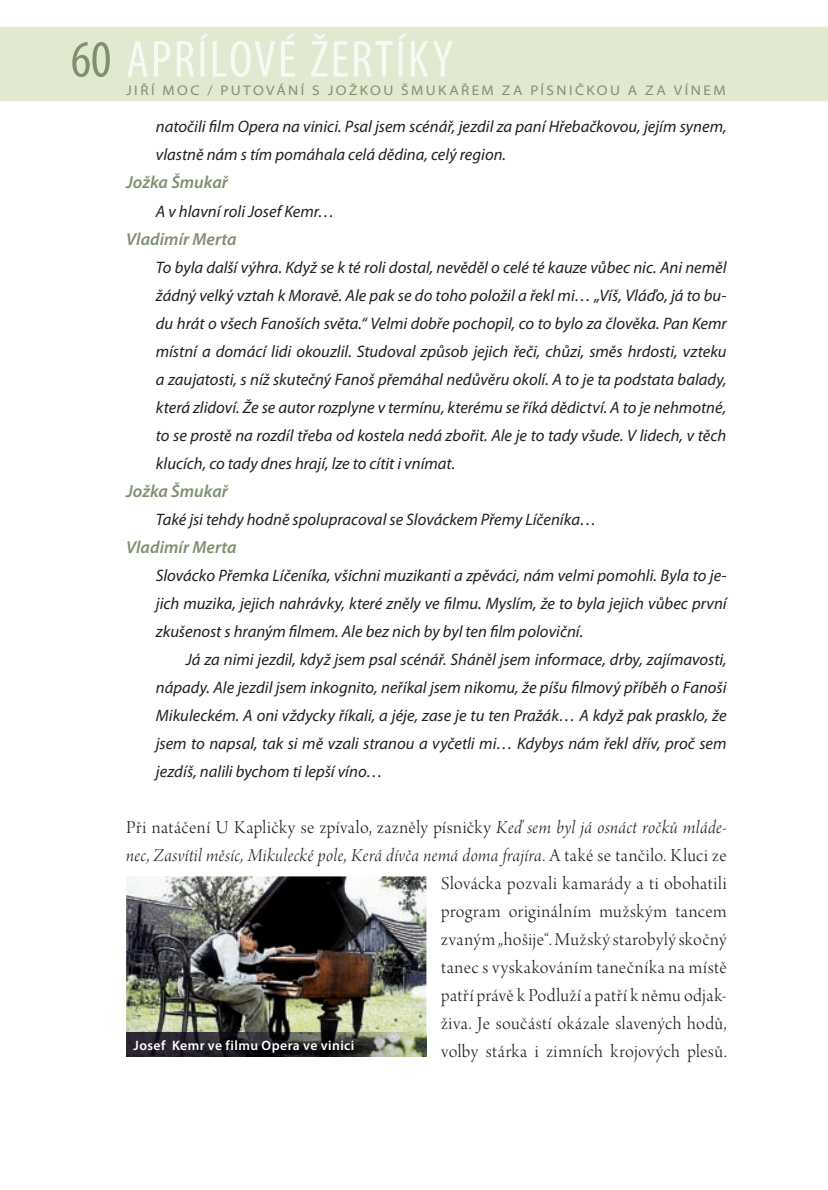
<style>
.page{position:relative;width:828px;height:1190px;background:#fff}
.page>*{position:absolute;margin:0;border:0;box-sizing:border-box;transform-origin:0 0}
.t1{font:condensed 52.5px "Myriad Pro";letter-spacing:.035em;color:#f7faf4}
.t2{font:19.25px/28px "Arno Pro Light Display";letter-spacing:.025em;color:#231f20;text-align:justify}
.t3{font:19.25px "Arno Pro Light Italic Display";letter-spacing:.02em;color:#231f20}
.t4{font:italic 600 17.5px "Myriad Pro";letter-spacing:.005em;color:#7f906e}
.t5{font:italic 16.62px/28px "Myriad Pro";color:#231f20;text-align:justify}
.t6{font:semi-expanded 14px "Myriad Pro";letter-spacing:.175em;color:#7f906e}
.t7{font:600 13.65px "Myriad Pro";letter-spacing:.03em;color:#fff}
.s1{color:#7f906e}
.s2{font-family:"Arno Pro Light Italic Display"}
.s3{font-family:"Arno Pro Light Display"}
</style>
<div class="page">
<div style="left:0;top:27px;width:825px;height:74px;background:#e1e9d0"></div>
<div style="left:127px;top:34px;width:325px;height:43px;background:#e1e9d0"></div>
<img style="left:126px;top:876px;width:300px;height:156px">
<img style="left:126px;top:1032px;width:300px;height:25px">
<h1 class="t1" style="left:71px;top:40px;width:384px"><span class="s1">60</span> APRÍLOVÉ ŽERTÍKY</h1>
<p class="t6" style="left:126px;top:85px;width:601px">JIŘÍ MOC / PUTOVÁNÍ S JOŽKOU ŠMUKAŘEM ZA PÍSNIČKOU A ZA VÍNEM</p>
<p class="t5" style="left:156px;top:114px;width:572px">natočili film Opera na vinici. Psal jsem scénář, jezdil za paní Hřebačkovou, jejím synem, vlastně nám s tím pomáhala celá dědina, celý region.</p>
<p class="t4" style="left:126px;top:176px;width:103px">Jožka Šmukař</p>
<p class="t5" style="left:156px;top:198px;width:180px">A v hlavní roli Josef Kemr…</p>
<p class="t4" style="left:126px;top:232px;width:112px">Vladimír Merta</p>
<p class="t5" style="left:156px;top:254px;width:572px">To byla další výhra. Když se k té roli dostal, nevěděl o celé té kauze vůbec nic. Ani neměl žádný velký vztah k Moravě. Ale pak se do toho položil a řekl mi… „Víš, Vláďo, já to bu&shy;du hrát o všech Fanoších světa.“ Velmi dobře pochopil, co to bylo za člověka. Pan Kemr místní a domácí lidi okouzlil. Studoval způsob jejich řeči, chůzi, směs hrdosti, vzteku a zaujatosti, s níž skutečný Fanoš přemáhal nedůvěru okolí. A to je ta podstata balady, která zlidoví. Že se autor rozplyne v termínu, kterému se říká dědictví. A to je nehmotné, to se prostě na rozdíl třeba od kostela nedá zbořit. Ale je to tady všude. V lidech, v těch klucích, co tady dnes hrají, lze to cítit i vnímat.</p>
<p class="t4" style="left:126px;top:484px;width:103px">Jožka Šmukař</p>
<p class="t5" style="left:156px;top:506px;width:442px">Také jsi tehdy hodně spolupracoval se Slováckem Přemy Líčeníka…</p>
<p class="t4" style="left:126px;top:540px;width:112px">Vladimír Merta</p>
<p class="t5" style="left:156px;top:562px;width:572px">Slovácko Přemka Líčeníka, všichni muzikanti a zpěváci, nám velmi pomohli. Byla to je&shy;jich muzika, jejich nahrávky, které zněly ve filmu. Myslím, že to byla jejich vůbec první zkušenost s hraným filmem. Ale bez nich by byl ten film poloviční.</p>
<p class="t5" style="left:156px;top:646px;width:572px;text-indent:30px">Já za nimi jezdil, když jsem psal scénář. Sháněl jsem informace, drby, zajímavosti, nápady. Ale jezdil jsem inkognito, neříkal jsem nikomu, že píšu filmový příběh o Fanoši Mikuleckém. A oni vždycky říkali, a jéje, zase je tu ten Pražák… A když pak prasklo, že jsem to napsal, tak si mě vzali stranou a vyčetli mi… Kdybys nám řekl dřív, proč sem jezdíš, nalili bychom ti lepší víno…</p>
<p class="t2" style="left:126px;top:814px;width:602px">Při natáčení U Kapličky se zpívalo, zazněly písničky <span class="s2">Keď sem byl já osnáct ročků mláde-</span></p>
<p class="t3" style="left:126px;top:847px;width:602px">nec, Zasvítil měsíc, Mikulecké pole, Kerá dívča nemá doma frajíra<span class="s3">. A také se tančilo. Kluci ze</span></p>
<p class="t2" style="left:441px;top:870px;width:287px">Slovácka pozvali kamarády a ti obohatili program originálním mužským tancem zvaným „hošije“. Mužský starobylý skočný tanec s vyskakováním tanečníka na místě patří právě k Podluží a patří k němu odjak&shy;živa. Je součástí okázale slavených hodů, volby stárka i zimních krojových plesů.</p>
<p class="t7" style="left:133px;top:1040px;width:222px">Josef Kemr ve filmu Opera ve vinici</p>
</div>
